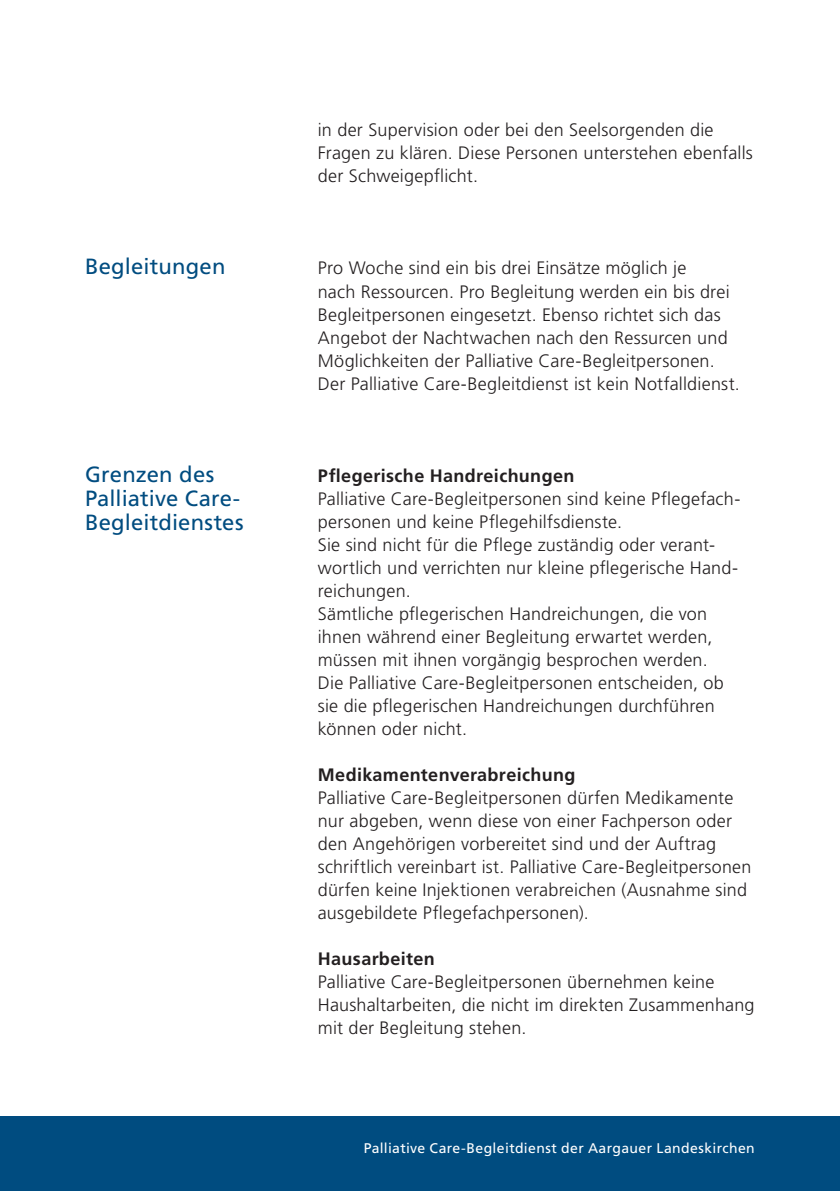
<style>
.page{position:relative;width:840px;height:1191px;background:#fff}
.page>*{position:absolute;margin:0;border:0;box-sizing:border-box;transform-origin:0 0}
.t1{font:22px/24px "Frutiger LT Pro";letter-spacing:.005em;color:#004c80}
.t2{font:300 18px/23px "Frutiger LT Pro";letter-spacing:.015em;color:#231f20}
.t3{font:700 18px "Frutiger LT Pro";letter-spacing:.02em;color:#231f20}
.t4{font:14px "Frutiger LT Pro";letter-spacing:.025em;color:#fff}
</style>
<div class="page">
<div style="left:0;top:1116px;width:839px;height:75px;background:#004c80"></div>
<p class="t1" style="left:85px;top:255px;width:142px">Begleitungen</p>
<p class="t1" style="left:85px;top:462px;width:160px">Grenzen des<br>Palliative Care-<br>Begleitdienstes</p>
<p class="t2" style="left:317px;top:119px;width:436px">in der Supervision oder bei den Seelsorgenden die<br>Fragen zu klären. Diese Personen unterstehen ebenfalls der Schweigepflicht.</p>
<p class="t2" style="left:317px;top:257px;width:423px">Pro Woche sind ein bis drei Einsätze möglich je<br>nach Ressourcen. Pro Begleitung werden ein bis drei Begleitpersonen eingesetzt. Ebenso richtet sich das Angebot der Nachtwachen nach den Ressurcen und Möglichkeiten der Palliative Care-Begleitpersonen.<br>Der Palliative Care-Begleitdienst ist kein Notfalldienst.</p>
<p class="t3" style="left:317px;top:464px;width:258px">Pflegerische Handreichungen</p>
<p class="t2" style="left:317px;top:487px;width:424px">Palliative Care-Begleitpersonen sind keine Pflegefach&shy;personen und keine Pflegehilfsdienste.<br>Sie sind nicht für die Pflege zuständig oder verant&shy;wortlich und verrichten nur kleine pflegerische Hand&shy;reichungen.<br>Sämtliche pflegerischen Handreichungen, die von ihnen während einer Begleitung erwartet werden, müssen mit ihnen vorgängig besprochen werden.<br>Die Palliative Care-Begleitpersonen entscheiden, ob sie die pflegerischen Handreichungen durchführen können oder nicht.</p>
<p class="t3" style="left:317px;top:763px;width:259px">Medikamentenverabreichung</p>
<p class="t2" style="left:317px;top:786px;width:435px">Palliative Care-Begleitpersonen dürfen Medikamente nur abgeben, wenn diese von einer Fachperson oder den Angehörigen vorbereitet sind und der Auftrag schriftlich vereinbart ist. Palliative Care-Begleitpersonen dürfen keine Injektionen verabreichen (Ausnahme sind ausgebildete Pflegefachpersonen).</p>
<p class="t3" style="left:317px;top:947px;width:118px">Hausarbeiten</p>
<p class="t2" style="left:317px;top:970px;width:438px">Palliative Care-Begleitpersonen übernehmen keine<br>Haushaltarbeiten, die nicht im direkten Zusammenhang mit der Begleitung stehen.</p>
<p class="t4" style="left:363px;top:1140px;width:392px">Palliative Care-Begleitdienst der Aargauer Landeskirchen</p>
</div>
